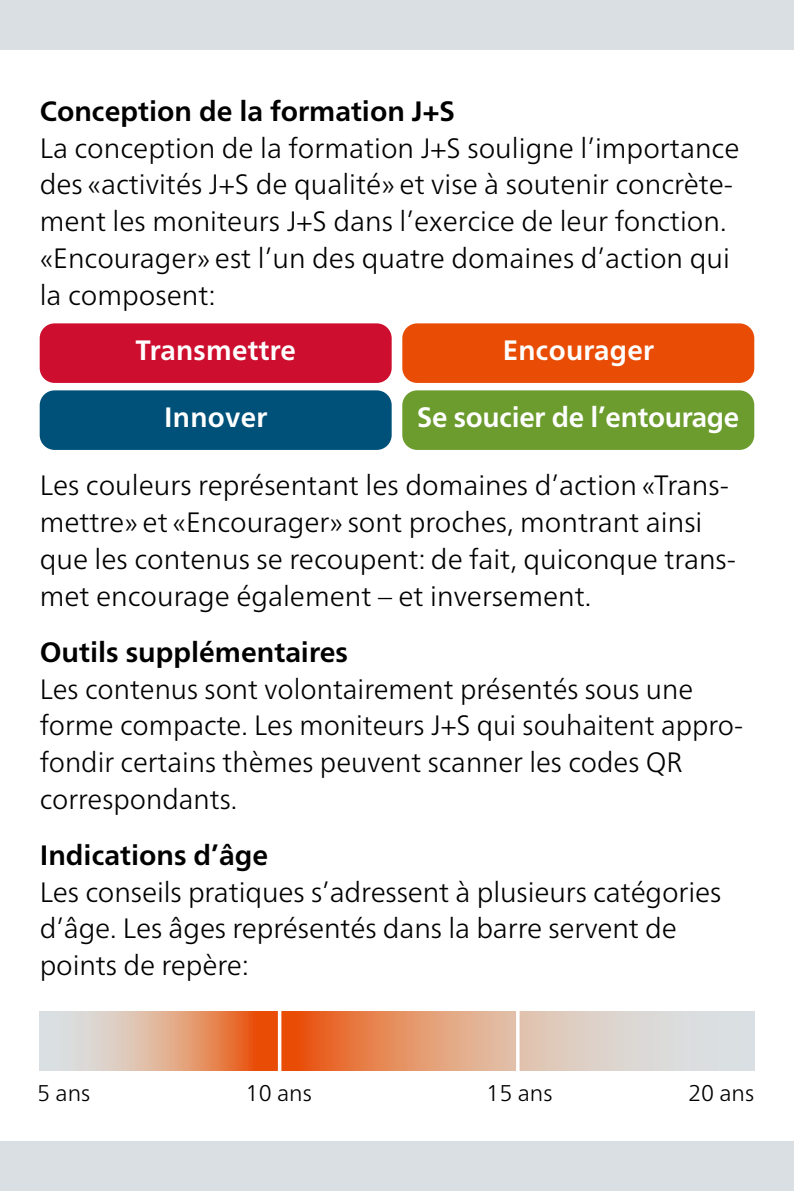
<style>
.page{position:relative;width:794px;height:1191px;background:#fff}
.page>*{position:absolute;margin:0;border:0;box-sizing:border-box;transform-origin:0 0}
._03_Grundtext{font:300 28px/36.8px "Frutiger Neue LT Pro";color:#000}
._02_Untertitel{font:700 28px "Frutiger Neue LT Pro";color:#000}
.t1{font:700 28px "Frutiger Neue LT Pro";letter-spacing:.01em;color:#fff}
.t2{font:700 28px "Frutiger Neue LT Pro";letter-spacing:-.01em;color:#fff}
._04_Gruntext_unten{font:300 22.75px "Frutiger Neue LT Pro";color:#000}
</style>
<div class="page">
<div style="left:40px;top:323px;width:352px;height:60px;background:#ce0e2e;border-radius:15px"></div>
<div style="left:402px;top:323px;width:352px;height:60px;background:#e94c05;border-radius:15px"></div>
<div style="left:40px;top:390px;width:352px;height:60px;background:#00517a;border-radius:15px"></div>
<div style="left:402px;top:390px;width:352px;height:60px;background:#6b9c2d;border-radius:15px"></div>
<svg style="left:40px;top:1011px;width:714px;height:60px;background:#e1ad91"></svg>
<hr style="left:278px;top:1008px;width:3px;height:72px;background:#fff">
<hr style="left:516px;top:1008px;width:3px;height:72px;background:#fff">
<div style="left:0;top:0;width:794px;height:50px;background:#dadfe3"></div>
<div style="left:0;top:1141px;width:794px;height:50px;background:#dadfe3"></div>
<p class="_02_Untertitel" style="left:40px;top:95px;width:417px">Conception de la formation J+S</p>
<p class="_03_Grundtext" style="left:40px;top:129px;width:701px">La conception de la formation J+S souligne l’importance des «activités J+S de qualité» et vise à soutenir concrète&shy;ment les moniteurs J+S dans l’exercice de leur fonction. «Encourager» est l’un des quatre domaines d’action qui la composent:</p>
<p class="t1" style="left:135px;top:333px;width:162px">Transmettre</p>
<p class="t1" style="left:503px;top:333px;width:153px">Encourager</p>
<p class="t1" style="left:164px;top:400px;width:105px">Innover</p>
<p class="t2" style="left:417px;top:400px;width:323px">Se soucier de l’entourage</p>
<p class="_03_Grundtext" style="left:40px;top:467px;width:698px">Les couleurs représentant les domaines d’action «Trans&shy;mettre» et «Encourager» sont proches, montrant ainsi que les contenus se recoupent: de fait, quiconque trans&shy;met encourage également – et inversement.</p>
<p class="_02_Untertitel" style="left:40px;top:635px;width:310px">Outils supplémentaires</p>
<p class="_03_Grundtext" style="left:40px;top:670px;width:705px">Les contenus sont volontairement présentés sous une forme compacte. Les moniteurs J+S qui souhaitent appro&shy;fondir certains thèmes peuvent scanner les codes QR correspondants.</p>
<p class="_02_Untertitel" style="left:40px;top:838px;width:230px">Indications d’âge</p>
<p class="_03_Grundtext" style="left:40px;top:873px;width:683px">Les conseils pratiques s’adressent à plusieurs catégories d’âge. Les âges représentés dans la barre servent de points de repère:</p>
<p class="_04_Gruntext_unten" style="left:37px;top:1079px;width:55px">5 ans</p>
<p class="_04_Gruntext_unten" style="left:246px;top:1079px;width:68px">10 ans</p>
<p class="_04_Gruntext_unten" style="left:486px;top:1079px;width:68px">15 ans</p>
<p class="_04_Gruntext_unten" style="left:688px;top:1079px;width:68px">20 ans</p>
</div>
